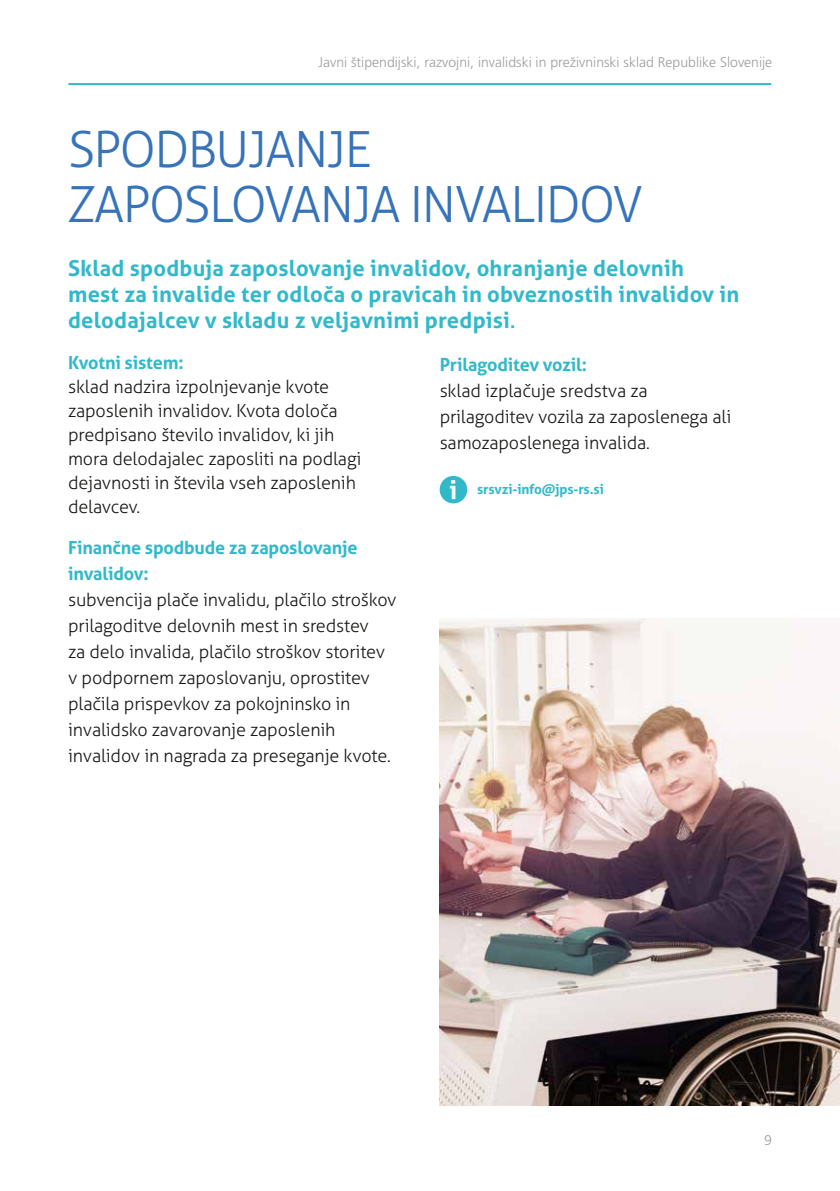
<style>
.page{position:relative;width:840px;height:1191px;background:#fff}
.page>*{position:absolute;margin:0;border:0;box-sizing:border-box;transform-origin:0 0}
.t1{font:300 49.8px/55px "Aller";letter-spacing:-.03em;color:#3773b9}
.t2{font:700 22px/26px "Aller";letter-spacing:.01em;color:#31b9ca}
.t3{font:300 18px/26px "Aller";letter-spacing:-.01em;color:#1a1a18}
.t4{font:700 18px/26px "Aller";letter-spacing:-.01em;color:#31b9ca}
.t5{font:300 14px "Frutiger LT Std";color:#9c9d9d}
.t6{font:700 13.6px "Aller";letter-spacing:-.01em;color:#31b9ca}
.s1{font-size:18px}
.s2{font-size:25.6px;color:#fff}
</style>
<div class="page">
<hr style="left:69px;top:83px;width:701px;height:2px;background:#31b9ca">
<div style="left:439px;top:476px;width:28px;height:27px;background:#31b9ca;border-radius:50%"></div>
<img style="left:439px;top:618px;width:400px;height:488px">
<p class="t5" style="left:318px;top:54px;width:455px">Javni štipendijski, razvojni, invalidski in preživninski sklad Republike Slovenije</p>
<h1 class="t1" style="left:68px;top:122px;width:576px">SPODBUJANJE<br>ZAPOSLOVANJA INVALIDOV</h1>
<p class="t2" style="left:68px;top:255px;width:672px">Sklad spodbuja zaposlovanje invalidov, ohranjanje delovnih mest za invalide ter odloča o pravicah in obveznostih invalidov in delodajalcev v skladu z veljavnimi predpisi<span class="s1">.</span></p>
<p class="t4" style="left:68px;top:349px;width:117px">Kvotni sistem:</p>
<p class="t3" style="left:68px;top:375px;width:294px;line-height:24px">sklad nadzira izpolnjevanje kvote zaposlenih invalidov. Kvota določa predpisano število invalidov, ki jih mora delodajalec zaposliti na podlagi dejavnosti in števila vseh zaposlenih delavcev.</p>
<p class="t4" style="left:68px;top:534px;width:291px">Finančne spodbude za zaposlovanje invalidov:</p>
<p class="t3" style="left:68px;top:586px;width:330px">subvencija plače invalidu, plačilo stroškov prilagoditve delovnih mest in sredstev<br>za delo invalida, plačilo stroškov storitev v podpornem zaposlovanju, oprostitev plačila prispevkov za pokojninsko in invalidsko zavarovanje zaposlenih invalidov in nagrada za preseganje kvote.</p>
<p class="t4" style="left:439px;top:351px;width:149px">Prilagoditev vozil:</p>
<p class="t3" style="left:439px;top:377px;width:293px">sklad izplačuje sredstva za prilagoditev vozila za zaposlenega ali samozaposlenega invalida.</p>
<p class="t6" style="left:449px;top:480px;width:156px"><span class="s2">i</span> srsvzi-info@jps-rs.si</p>
<p class="t5" style="left:763px;top:1132px;width:9px">9</p>
</div>
